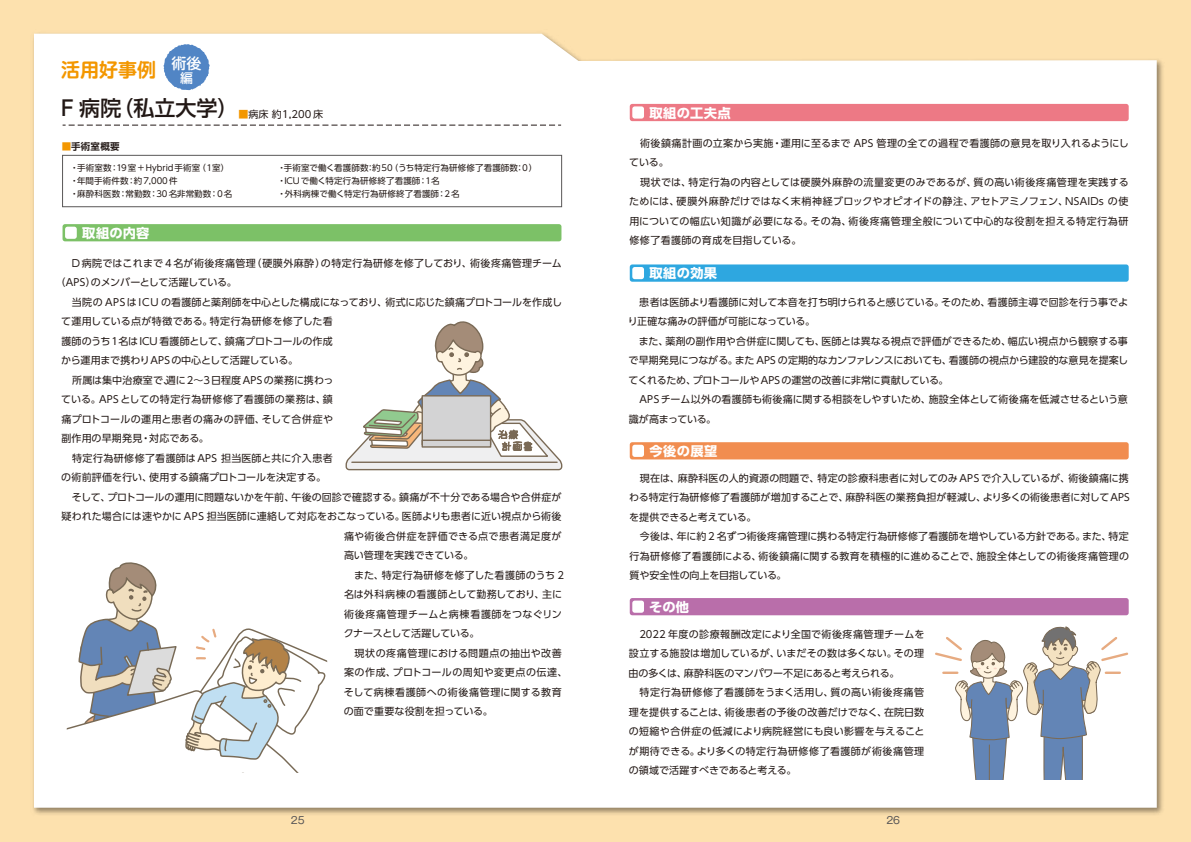
<style>
.page{position:relative;width:1191px;height:842px;background:#fde1ae}
.page>*{position:absolute;margin:0;border:0;box-sizing:border-box;transform-origin:0 0}
.t1{font:500 21px "UD Shin Go Pro";color:#221815}
.t2{font:700 19px "Shin M Go Pro De";color:#f39700}
.t3{font:700 13px "UD Shin Go Pro";letter-spacing:.025em;color:#fff}
.t4{font:500 13px "Shin M Go Pro";color:#fff}
.t5{font:10px/19.5px "UD Shin Go Pro";letter-spacing:.01em;color:#221815}
.t6{font:10px/19.5px "UD Shin Go Pro";letter-spacing:.03em;color:#221815}
.t7{font:10px/19.5px "UD Shin Go Pro";letter-spacing:-.01em;color:#221815}
.t8{font:10px "UD Shin Go Pro";letter-spacing:.04em;color:#221815}
.t9{font:10px "UD Shin Go Pro";letter-spacing:.05em;color:#221815}
.t10{font:10px "UD Shin Go Pro";letter-spacing:.035em;color:#221815}
.t11{font:10px "UD Shin Go Pro";letter-spacing:-.015em;color:#221815}
.t12{font:10px "UD Shin Go Pro";letter-spacing:.045em;color:#221815}
.t13{font:10px "UD Shin Go Pro";letter-spacing:-.03em;color:#221815}
.t14{font:10px "Gothic MB101 Pro";color:#595757}
.t15{font:700 9.5px "UD Shin Go Pro De";letter-spacing:.025em;color:#221815}
.t16{font:8.5px/13px "UD Shin Go Pro";letter-spacing:.015em;color:#221815}
.s1{font-weight:400;font-size:10px;color:#f39700}
.s2{font-weight:400;font-size:10px}
.s3{color:#f39700}
</style>
<div class="page">
<div style="left:34px;top:34px;width:1122px;height:774px;background:#fff"></div>
<svg style="left:163px;top:44px;width:47px;height:46px;background:#7ca3d3"></svg>
<svg style="left:63px;top:125px;width:498px;height:1px"></svg>
<div style="left:62px;top:155px;width:500px;height:52px;background:#fff;border:1px solid #595757"></div>
<div style="left:63px;top:224px;width:498px;height:17px;background:#7cc167;border-radius:3px"></div>
<div style="left:65px;top:227px;width:12px;height:12px;background:#fff;border-radius:3px"></div>
<div style="left:630px;top:104px;width:498px;height:17px;background:#ed7985;border-radius:3px"></div>
<div style="left:632px;top:106px;width:12px;height:13px;background:#fff;border-radius:3px"></div>
<div style="left:630px;top:264px;width:498px;height:18px;background:#2ea7e0;border-radius:3px"></div>
<div style="left:632px;top:267px;width:12px;height:12px;background:#fff;border-radius:3px"></div>
<div style="left:630px;top:442px;width:498px;height:17px;background:#f18d50;border-radius:3px"></div>
<div style="left:632px;top:445px;width:12px;height:12px;background:#fff;border-radius:3px"></div>
<div style="left:630px;top:598px;width:498px;height:17px;background:#b96eaa;border-radius:3px"></div>
<div style="left:632px;top:601px;width:12px;height:12px;background:#fff;border-radius:3px"></div>
<svg style="left:67px;top:557px;width:260px;height:216px;background:#e3e4e5"></svg>
<div style="left:339px;top:317px;width:221px;height:158px;background:#fff"></div>
<svg style="left:345px;top:319px;width:218px;height:152px"></svg>
<svg style="left:933px;top:626px;width:197px;height:154px;background:#ccd1da"></svg>
<hr style="left:1105px;top:671px;width:14px;height:3px;background:#e7ab81">
<h2 class="t2" style="left:61px;top:54px;width:142px">活用好事例 <sup>術後</sup></h2>
<h3 class="t4" style="left:180px;top:67px;width:14px">編</h3>
<h1 class="t1" style="left:61px;top:91px;width:263px">F 病院（私立大学）<span class="s1">■</span><span class="s2">病床 約1,200 床</span></h1>
<p class="t15" style="left:62px;top:139px;width:59px"><span class="s3">■</span>手術室概要</p>
<p class="t16" style="left:70px;top:161px;width:164px">・手術室数：19室 + Hybrid手術室（１室）・年間手術件数：約7,000件<br>・麻酔科医数：常勤数：30名非常勤数：０名</p>
<h3 class="t3" style="left:82px;top:222px;width:69px">取組の内容</h3>
<p class="t16" style="left:277px;top:161px;width:261px">・手術室で働く看護師数：約50（うち特定行為研修修了看護師数：０）・ICUで働く特定行為研修終了看護師：1名<br>・外科病棟で働く特定行為研修終了看護師：2名</p>
<p class="t5" style="left:56px;top:253px;width:508px;text-indent:16px">D病院ではこれまで 4 名が術後疼痛管理（硬膜外麻酔）の特定行為研修を修了しており、術後疼痛管理チーム（APS）のメンバーとして活躍している。</p>
<p class="t5" style="left:72px;top:292px;width:491px">当院の APSは ICU の看護師と薬剤師を中心とした構成になっており、術式に応じた鎮痛プロトコールを作成し</p>
<p class="t5" style="left:61px;top:311px;width:273px">て運用している点が特徴である。特定行為研修を修了した看</p>
<p class="t5" style="left:61px;top:331px;width:273px">護師のうち1名はICU 看護師として、鎮痛プロトコールの作成</p>
<p class="t11" style="left:61px;top:352px;width:238px">から運用まで携わりAPSの中心として活躍している。</p>
<p class="t5" style="left:62px;top:370px;width:273px">　所属は集中治療室で、週に2～3日程度 APSの業務に携わっ</p>
<p class="t10" style="left:61px;top:391px;width:273px">ている。APSとしての特定行為研修修了看護師の業務は、鎮</p>
<p class="t6" style="left:61px;top:409px;width:273px">痛プロトコールの運用と患者の痛みの評価、そして合併症や</p>
<p class="t5" style="left:61px;top:428px;width:149px">副作用の早期発見・対応である。</p>
<p class="t6" style="left:62px;top:448px;width:273px">　特定行為研修修了看護師は APS 担当医師と共に介入患者</p>
<p class="t5" style="left:61px;top:467px;width:266px">の術前評価を行い、使用する鎮痛プロトコールを決定する。</p>
<p class="t5" style="left:62px;top:487px;width:501px">　そして、プロトコールの運用に問題ないかを午前、午後の回診で確認する。鎮痛が不十分である場合や合併症が</p>
<p class="t5" style="left:61px;top:506px;width:501px">疑われた場合には速やかに APS 担当医師に連絡して対応をおこなっている。医師よりも患者に近い視点から術後</p>
<p class="t8" style="left:344px;top:528px;width:219px">痛や術後合併症を評価できる点で患者満足度が</p>
<p class="t5" style="left:344px;top:545px;width:131px">高い管理を実践できている。</p>
<p class="t8" style="left:344px;top:567px;width:221px">　また、特定行為研修を修了した看護師のうち 2</p>
<p class="t5" style="left:344px;top:584px;width:219px">名は外科病棟の看護師として勤務しており、主に</p>
<p class="t8" style="left:344px;top:606px;width:219px">術後疼痛管理チームと病棟看護師をつなぐリン</p>
<p class="t13" style="left:344px;top:625px;width:137px">クナースとして活躍している。</p>
<p class="t12" style="left:344px;top:645px;width:219px">　現状の疼痛管理における問題点の抽出や改善</p>
<p class="t9" style="left:344px;top:664px;width:225px">案の作成、プロトコールの周知や変更点の伝達、</p>
<p class="t9" style="left:344px;top:684px;width:219px">そして病棟看護師への術後痛管理に関する教育</p>
<p class="t5" style="left:344px;top:701px;width:150px">の面で重要な役割を担っている。</p>
<h3 class="t3" style="left:649px;top:102px;width:83px">取組の工夫点</h3>
<p class="t6" style="left:629px;top:133px;width:501px">　術後鎮痛計画の立案から実施・運用に至るまで APS 管理の全ての過程で看護師の意見を取り入れるようにしている。<br>　現状では、特定行為の内容としては硬膜外麻酔の流量変更のみであるが、質の高い術後疼痛管理を実践するためには、硬膜外麻酔だけではなく末梢神経ブロックやオピオイドの静注、アセトアミノフェン、NSAIDs の使用についての幅広い知識が必要になる。その為、術後疼痛管理全般について中心的な役割を担える特定行為研修修了看護師の育成を目指している。</p>
<h3 class="t3" style="left:649px;top:263px;width:69px">取組の効果</h3>
<p class="t7" style="left:628px;top:292px;width:502px">　患者は医師より看護師に対して本音を打ち明けられると感じている。そのため、看護師主導で回診を行う事でより正確な痛みの評価が可能になっている。<br>　また、薬剤の副作用や合併症に関しても、医師とは異なる視点で評価ができるため、幅広い視点から観察する事で早期発見につながる。また APS の定期的なカンファレンスにおいても、看護師の視点から建設的な意見を提案してくれるため、プロトコールや APSの運営の改善に非常に貢献している。</p>
<p class="t5" style="left:629px;top:389px;width:501px;text-indent:11px">APSチーム以外の看護師も術後痛に関する相談をしやすいため、施設全体として術後痛を低減させるという意識が高まっている。</p>
<h3 class="t3" style="left:649px;top:440px;width:69px">今後の展望</h3>
<p class="t5" style="left:629px;top:468px;width:502px">　現在は、麻酔科医の人的資源の問題で、特定の診療科患者に対してのみ APS で介入しているが、術後鎮痛に携わる特定行為研修修了看護師が増加することで、麻酔科医の業務負担が軽減し、より多くの術後患者に対してAPSを提供できると考えている。<br>　今後は、年に約 2 名ずつ術後疼痛管理に携わる特定行為研修修了看護師を増やしている方針である。また、特定行為研修修了看護師による、術後鎮痛に関する教育を積極的に進めることで、施設全体としての術後疼痛管理の質や安全性の向上を目指している。</p>
<h3 class="t3" style="left:649px;top:596px;width:42px">その他</h3>
<p class="t5" style="left:628px;top:624px;width:297px">　2022 年度の診療報酬改定により全国で術後疼痛管理チームを設立する施設は増加しているが、いまだその数は多くない。その理由の多くは、麻酔科医のマンパワー不足にあると考えられる。<br>　特定行為研修修了看護師をうまく活用し、質の高い術後疼痛管理を提供することは、術後患者の予後の改善だけでなく、在院日数の短縮や合併症の低減により病院経営にも良い影響を与えることが期待できる。より多くの特定行為研修修了看護師が術後痛管理の領域で活躍すべきであると考える。</p>
<p class="t14" style="left:291px;top:811px;width:15px">25</p>
<p class="t14" style="left:886px;top:811px;width:15px">26</p>
</div>
